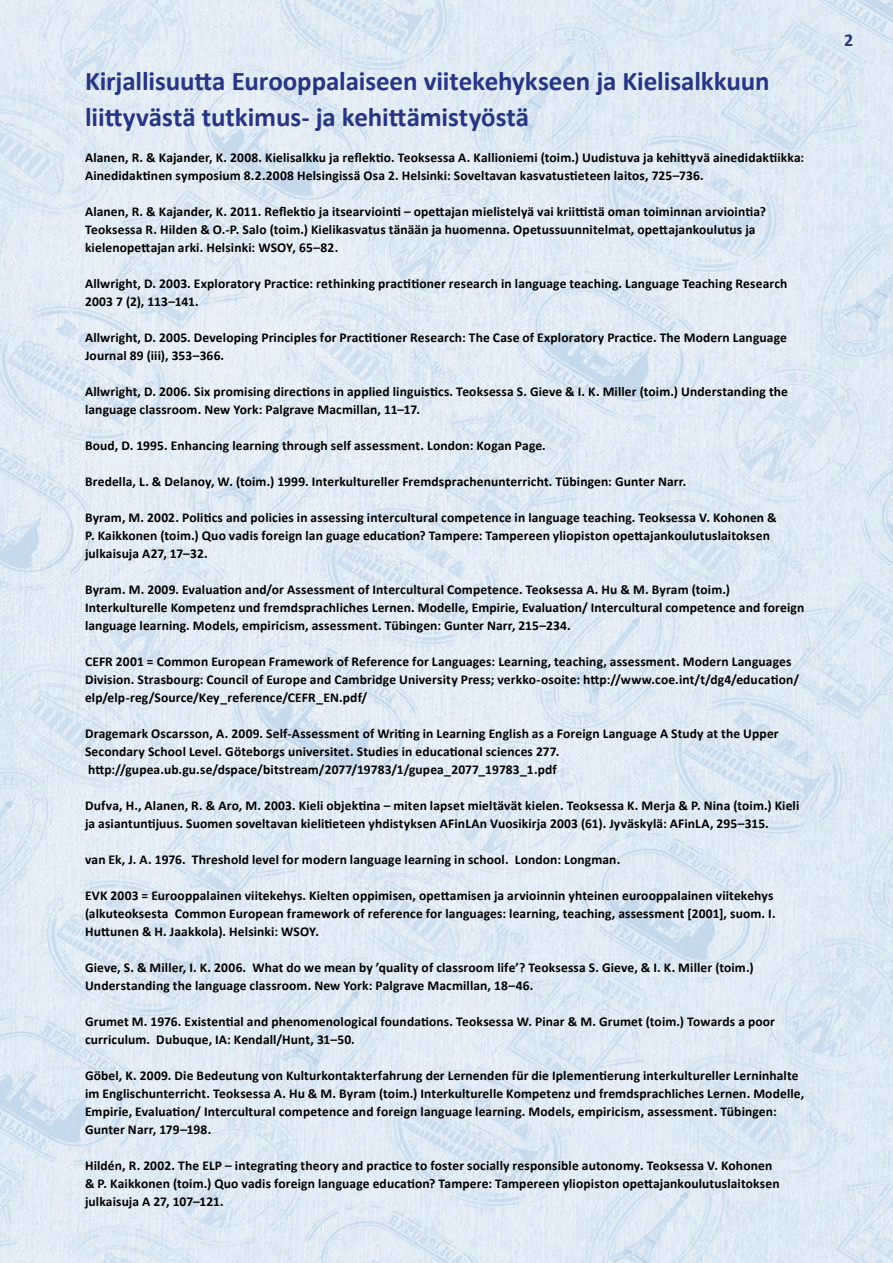
<style>
.page{position:relative;width:893px;height:1263px;background:#fff}
.page>*{position:absolute;margin:0;border:0;box-sizing:border-box;transform-origin:0 0}
.t1{font:700 27px/36px "Calibri";letter-spacing:-.005em;color:#283583}
.t2{font:700 18px "Calibri";color:#283583}
.t3{font:700 13.5px/18px "Calibri";letter-spacing:.01em;color:#000}
</style>
<div class="page">
<img style="left:0;top:0;width:893px;height:1263px">
<h1 class="t1" style="left:85px;top:62px;width:686px">Kirjallisuutta Eurooppalaiseen viitekehykseen ja Kielisalkkuun liittyvästä tutkimus- ja kehittämistyöstä</h1>
<p class="t3" style="left:85px;top:148px;width:721px">Alanen, R. &amp; Kajander, K. 2008. Kielisalkku ja reflektio. Teoksessa A. Kallioniemi (toim.) Uudistuva ja kehittyvä ainedidaktiikka:<br>Ainedidaktinen symposium 8.2.2008 Helsingissä Osa 2. Helsinki: Soveltavan kasvatustieteen laitos, 725–736.</p>
<p class="t3" style="left:85px;top:202px;width:682px">Alanen, R. &amp; Kajander, K. 2011. Reflektio ja itsearviointi – opettajan mielistelyä vai kriittistä oman toiminnan arviointia?<br>Teoksessa R. Hilden &amp; O.-P. Salo (toim.) Kielikasvatus tänään ja huomenna. Opetussuunnitelmat, opettajankoulutus ja kielenopettajan arki. Helsinki: WSOY, 65–82.</p>
<p class="t3" style="left:85px;top:274px;width:704px">Allwright, D. 2003. Exploratory Practice: rethinking practitioner research in language teaching. Language Teaching Research<br>2003 7 (2), 113–141.</p>
<p class="t3" style="left:85px;top:328px;width:703px">Allwright, D. 2005. Developing Principles for Practitioner Research: The Case of Exploratory Practice. The Modern Language<br>Journal 89 (iii), 353–366.</p>
<p class="t3" style="left:85px;top:382px;width:704px">Allwright, D. 2006. Six promising directions in applied linguistics. Teoksessa S. Gieve &amp; I. K. Miller (toim.) Understanding the language classroom. New York: Palgrave Macmillan, 11–17.</p>
<p class="t3" style="left:85px;top:436px;width:462px">Boud, D. 1995. Enhancing learning through self assessment. London: Kogan Page.</p>
<p class="t3" style="left:85px;top:472px;width:603px">Bredella, L. &amp; Delanoy, W. (toim.) 1999. Interkultureller Fremdsprachenunterricht. Tübingen: Gunter Narr.</p>
<p class="t3" style="left:85px;top:508px;width:693px">Byram, M. 2002. Politics and policies in assessing intercultural competence in language teaching. Teoksessa V. Kohonen &amp;<br>P. Kaikkonen (toim.) Quo vadis foreign lan guage education? Tampere: Tampereen yliopiston opettajankoulutuslaitoksen julkaisuja A27, 17–32.</p>
<p class="t3" style="left:85px;top:580px;width:721px">Byram. M. 2009. Evaluation and/or Assessment of Intercultural Competence. Teoksessa A. Hu &amp; M. Byram (toim.)<br>Interkulturelle Kompetenz und fremdsprachliches Lernen. Modelle, Empirie, Evaluation/ Intercultural competence and foreign language learning. Models, empiricism, assessment. Tübingen: Gunter Narr, 215–234.</p>
<p class="t3" style="left:85px;top:652px;width:716px">CEFR 2001 = Common European Framework of Reference for Languages: Learning, teaching, assessment. Modern Languages<br>Division. Strasbourg: Council of Europe and Cambridge University Press; verkko-osoite: http://www.coe.int/t/dg4/education/ elp/elp-reg/Source/Key_reference/CEFR_EN.pdf/</p>
<p class="t3" style="left:85px;top:724px;width:695px">Dragemark Oscarsson, A. 2009. Self-Assessment of Writing in Learning English as a Foreign Language A Study at the Upper<br>Secondary School Level. Göteborgs universitet. Studies in educational sciences 277. http://gupea.ub.gu.se/dspace/bitstream/2077/19783/1/gupea_2077_19783_1.pdf</p>
<p class="t3" style="left:85px;top:796px;width:716px">Dufva, H., Alanen, R. &amp; Aro, M. 2003. Kieli objektina – miten lapset mieltävät kielen. Teoksessa K. Merja &amp; P. Nina (toim.) Kieli ja asiantuntijuus. Suomen soveltavan kielitieteen yhdistyksen AFinLAn Vuosikirja 2003 (61). Jyväskylä: AFinLA, 295–315.</p>
<p class="t3" style="left:85px;top:850px;width:537px">van Ek, J. A. 1976. Threshold level for modern language learning in school. London: Longman.</p>
<p class="t3" style="left:85px;top:886px;width:692px">EVK 2003 = Eurooppalainen viitekehys. Kielten oppimisen, opettamisen ja arvioinnin yhteinen eurooppalainen viitekehys (alkuteoksesta Common European framework of reference for languages: learning, teaching, assessment [2001], suom. I.<br>Huttunen &amp; H. Jaakkola). Helsinki: WSOY.</p>
<p class="t3" style="left:85px;top:958px;width:670px">Gieve, S. &amp; Miller, I. K. 2006. What do we mean by ’quality of classroom life’? Teoksessa S. Gieve, &amp; I. K. Miller (toim.)<br>Understanding the language classroom. New York: Palgrave Macmillan, 18–46.</p>
<p class="t3" style="left:85px;top:1012px;width:691px">Grumet M. 1976. Existential and phenomenological foundations. Teoksessa W. Pinar &amp; M. Grumet (toim.) Towards a poor curriculum. Dubuque, IA: Kendall/Hunt, 31–50.</p>
<p class="t3" style="left:85px;top:1066px;width:721px">Göbel, K. 2009. Die Bedeutung von Kulturkontakterfahrung der Lernenden für die Iplementierung interkultureller Lerninhalte im Englischunterricht. Teoksessa A. Hu &amp; M. Byram (toim.) Interkulturelle Kompetenz und fremdsprachliches Lernen. Modelle, Empirie, Evaluation/ Intercultural competence and foreign language learning. Models, empiricism, assessment. Tübingen:<br>Gunter Narr, 179–198.</p>
<p class="t3" style="left:85px;top:1156px;width:696px">Hildén, R. 2002. The ELP – integrating theory and practice to foster socially responsible autonomy. Teoksessa V. Kohonen &amp; P. Kaikkonen (toim.) Quo vadis foreign language education? Tampere: Tampereen yliopiston opettajankoulutuslaitoksen julkaisuja A 27, 107–121.</p>
<h2 class="t2" style="left:844px;top:29px;width:11px">2</h2>
</div>
